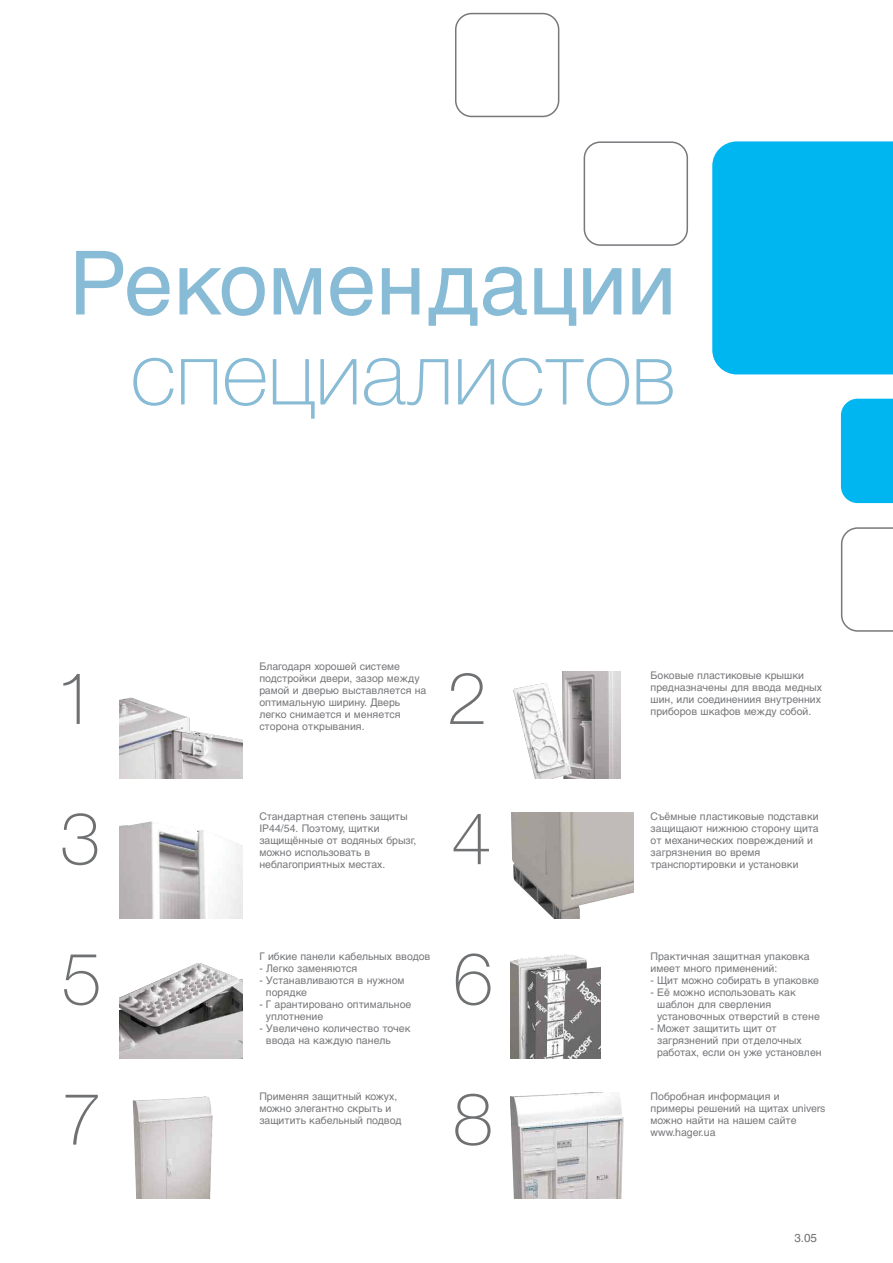
<style>
.page{position:relative;width:893px;height:1263px;background:#fff}
.page>*{position:absolute;margin:0;border:0;box-sizing:border-box;transform-origin:0 0}
.t1{font:88.5px "Helvetica Cyr Upright";color:#88bbd5}
.t2{font:100 88.5px "Helvetica Neue LTCYR";color:#88bbd5}
.t3{font:100 72.75px/140.2px "Helvetica Neue LTCYR";color:#6e7072;text-align:justify}
.t4{font:11.7px "Helvetica Cyr Upright";color:#6e7072}
.t5{font:10.5px/12px "Helvetica Cyr Upright";color:#77787b}
</style>
<div class="page">
<div style="left:455px;top:13px;width:104px;height:104px;border:2px solid #77787b;border-radius:16px"></div>
<div style="left:584px;top:141px;width:104px;height:105px;border:2px solid #77787b;border-radius:16px"></div>
<div style="left:841px;top:399px;width:52px;height:104px;background:#00b6f1"></div>
<svg style="left:841px;top:527px;width:52px;height:105px"></svg>
<div style="left:712px;top:141px;width:181px;height:233px;background:#00b6f1"></div>
<img style="left:119px;top:821px;width:123px;height:97px">
<img style="left:119px;top:963px;width:123px;height:96px">
<img style="left:133px;top:1096px;width:80px;height:103px">
<img style="left:119px;top:698px;width:123px;height:80px">
<img style="left:511px;top:812px;width:122px;height:106px">
<img style="left:510px;top:954px;width:90px;height:105px">
<img style="left:510px;top:1093px;width:114px;height:106px">
<img style="left:513px;top:672px;width:107px;height:106px">
<h1 class="t1" style="left:70px;top:250px;width:608px">Рекомендации</h1>
<h1 class="t2" style="left:130px;top:322px;width:547px">специалистов</h1>
<p class="t5" style="left:259px;top:661px;width:169px">Благодаря хорошей системе подстройки двери, зазор между рамой и дверью выставляется на оптимальную ширину. Дверь легко снимаeтся и меняется сторона открывания.</p>
<h2 class="t3" style="left:55px;top:629px;width:48px">1<br>3<br>5<br>7</h2>
<p class="t5" style="left:650px;top:671px;width:173px">Боковые пластиковые крышки предназначены для ввода медных шин, или соединениия внутренних приборов шкафов между собой.</p>
<h2 class="t3" style="left:447px;top:629px;width:48px">2<br>4<br>6<br>8</h2>
<p class="t5" style="left:650px;top:811px;width:170px">Съёмные пластиковые подставки защищают нижнюю сторону щита от механических повреждений и загрязнения во время транспортировки и установки</p>
<p class="t5" style="left:259px;top:811px;width:158px">Стандартная степень защиты<br>IP44/54. Поэтому, щитки защищённые от водяных брызг, можно использовать в неблагоприятных местах.</p>
<p class="t5" style="left:259px;top:951px;width:173px">Г ибкие панели кабельных вводов</p>
<p class="t5" style="left:259px;top:963px;width:100px">- Легко заменяются</p>
<p class="t5" style="left:266px;top:975px;width:140px;text-indent:-7px">- Устанавливаются в нужном порядке</p>
<p class="t5" style="left:266px;top:999px;width:147px;text-indent:-7px">- Г арантировано оптимальное уплотнение</p>
<p class="t5" style="left:266px;top:1023px;width:146px;text-indent:-7px">- Увеличено количество точек ввода на каждую панель</p>
<p class="t5" style="left:650px;top:951px;width:161px">Практичная защитная упаковка имеет много применений:</p>
<p class="t5" style="left:650px;top:975px;width:170px">- Щит можно собирать в упаковке</p>
<p class="t5" style="left:657px;top:987px;width:164px;text-indent:-7px">- Её можно использовать как шаблон для сверления установочных отверстий в стене</p>
<p class="t5" style="left:657px;top:1023px;width:166px;text-indent:-7px">- Может защитить щит от загрязнений при отделочных работах, если он уже установлен</p>
<p class="t5" style="left:259px;top:1092px;width:144px">Применяя защитный кожух, можно элегантно скрыть и защитить кабельный подвод</p>
<p class="t5" style="left:650px;top:1092px;width:176px">Побробная информация и примеры решений на щитах univers можно найти на нашем сайте www.hager.ua</p>
<p class="t4" style="left:794px;top:1233px;width:24px">3.05</p>
</div>
